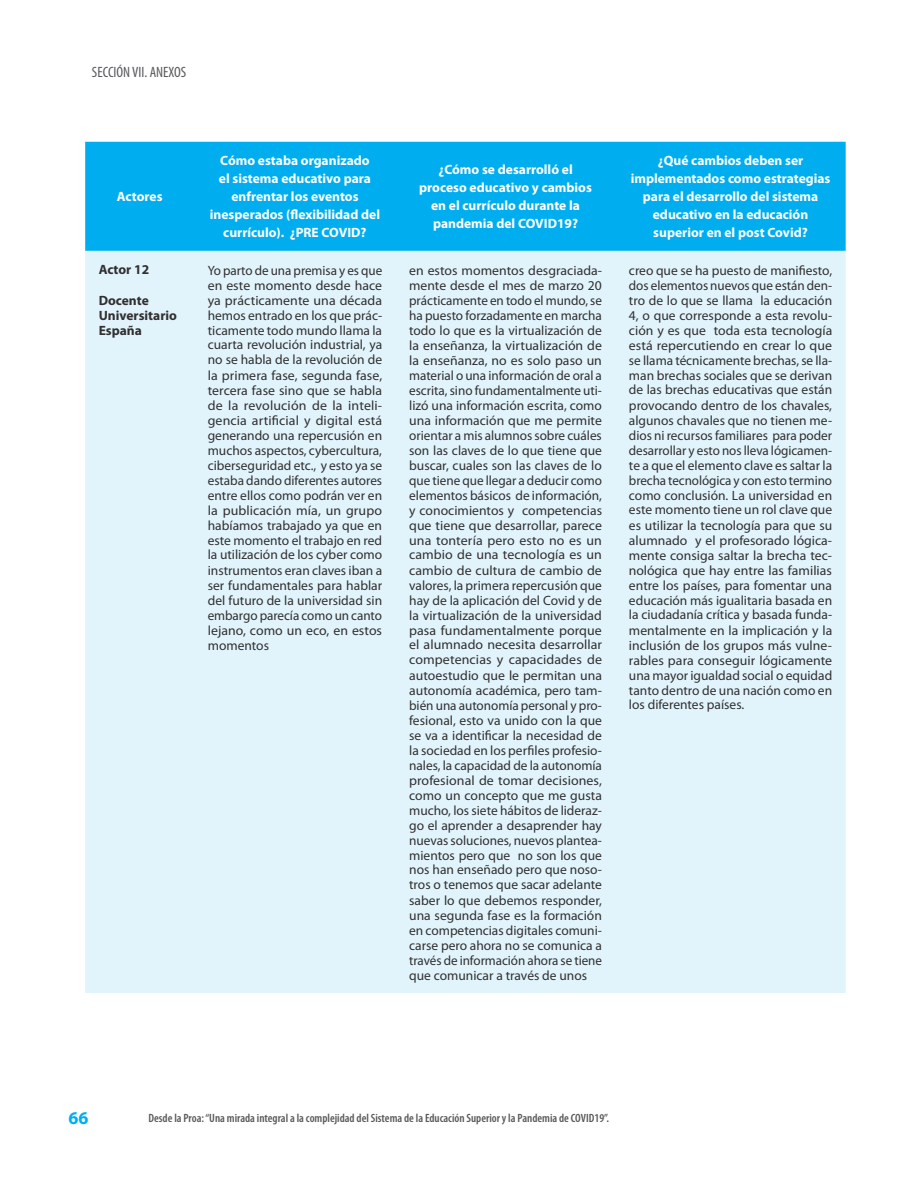
<style>
.page{position:relative;width:918px;height:1188px;background:#fff}
.page>*{position:absolute;margin:0;border:0;box-sizing:border-box;transform-origin:0 0}
.t1{font:700 18px "Myriad Pro";color:#00aeef}
.t2{font:condensed 15px "Myriad Pro";color:#57585a}
.t3{font:13.5px/15px "Myriad Pro";color:#312f30;text-align:justify}
.t4{font:700 13.5px/18px "Myriad Pro";color:#fff;text-align:center}
.t5{font:700 13.5px/15px "Myriad Pro";color:#312f30}
.t6{font:600 condensed 12px "Myriad Pro";color:#57585a}
</style>
<div class="page">
<div style="left:85px;top:142px;width:761px;height:109px;background:#00aeef"></div>
<div style="left:85px;top:251px;width:761px;height:742px;background:#e1f4fc"></div>
<p class="t2" style="left:92px;top:63px;width:96px">SECCIÓN VII. ANEXOS</p>
<p class="t4" style="left:117px;top:187px;width:47px">Actores</p>
<p class="t5" style="left:99px;top:262px;width:52px">Actor 12</p>
<p class="t5" style="left:99px;top:293px;width:80px">Docente<br>Universitario<br>España</p>
<p class="t4" style="left:210px;top:151px;width:172px">Cómo estaba organizado<br>el sistema educativo para enfrentar los eventos inesperados (flexibilidad del currículo). ¿PRE COVID?</p>
<p class="t4" style="left:419px;top:160px;width:174px">¿Cómo se desarrolló el proceso educativo y cambios en el currículo durante la pandemia del COVID19?</p>
<p class="t4" style="left:631px;top:151px;width:201px">¿Qué cambios deben ser implementados como estrategias para el desarrollo del sistema educativo en la educación superior en el post Covid?</p>
<p class="t3" style="left:208px;top:262px;width:176px">Yo parto de una premisa y es que en este momento desde hace ya prácticamente una década hemos entrado en los que prác&shy;ticamente todo mundo llama la cuarta revolución industrial, ya no se habla de la revolución de la primera fase, segunda fase, tercera fase sino que se habla de la revolución de la inteli&shy;gencia artificial y digital está generando una repercusión en muchos aspectos, cybercultura, ciberseguridad etc., y esto ya se estaba dando diferentes autores entre ellos como podrán ver en la publicación mía, un grupo habíamos trabajado ya que en este momento el trabajo en red la utilización de los cyber como instrumentos eran claves iban a ser fundamentales para hablar del futuro de la universidad sin embargo parecía como un canto lejano, como un eco, en estos momentos</p>
<p class="t3" style="left:409px;top:262px;width:194px">en estos momentos desgraciada&shy;mente desde el mes de marzo 20 prácticamente en todo el mundo, se ha puesto forzadamente en marcha todo lo que es la virtualización de la enseñanza, la virtualización de la enseñanza, no es solo paso un material o una información de oral a escrita, sino fundamentalmente uti&shy;lizó una información escrita, como una información que me permite orientar a mis alumnos sobre cuáles son las claves de lo que tiene que buscar, cuales son las claves de lo que tiene que llegar a deducir como elementos básicos de información, y conocimientos y competencias que tiene que desarrollar, parece una tontería pero esto no es un cambio de una tecnología es un cambio de cultura de cambio de valores, la primera repercusión que hay de la aplicación del Covid y de la virtualización de la universidad pasa fundamentalmente porque el alumnado necesita desarrollar competencias y capacidades de autoestudio que le permitan una autonomía académica, pero tam&shy;bién una autonomía personal y pro&shy;fesional, esto va unido con la que se va a identificar la necesidad de la sociedad en los perfiles profesio&shy;nales, la capacidad de la autonomía profesional de tomar decisiones, como un concepto que me gusta mucho, los siete hábitos de lideraz&shy;go el aprender a desaprender hay nuevas soluciones, nuevos plantea&shy;mientos pero que no son los que nos han enseñado pero que noso&shy;tros o tenemos que sacar adelante saber lo que debemos responder, una segunda fase es la formación en competencias digitales comuni&shy;carse pero ahora no se comunica a través de información ahora se tiene que comunicar a través de unos</p>
<p class="t3" style="left:629px;top:262px;width:205px">creo que se ha puesto de manifiesto, dos elementos nuevos que están den&shy;tro de lo que se llama la educación 4, o que corresponde a esta revolu&shy;ción y es que toda esta tecnología está repercutiendo en crear lo que se llama técnicamente brechas, se lla&shy;man brechas sociales que se derivan de las brechas educativas que están provocando dentro de los chavales, algunos chavales que no tienen me&shy;dios ni recursos familiares para poder desarrollar y esto nos lleva lógicamen&shy;te a que el elemento clave es saltar la brecha tecnológica y con esto termino como conclusión. La universidad en este momento tiene un rol clave que es utilizar la tecnología para que su alumnado y el profesorado lógica&shy;mente consiga saltar la brecha tec&shy;nológica que hay entre las familias entre los países, para fomentar una educación más igualitaria basada en la ciudadanía crítica y basada funda&shy;mentalmente en la implicación y la inclusión de los grupos más vulne&shy;rables para conseguir lógicamente una mayor igualdad social o equidad tanto dentro de una nación como en los diferentes países.</p>
<h1 class="t1" style="left:68px;top:1106px;width:21px">66</h1>
<p class="t6" style="left:148px;top:1110px;width:462px">Desde la Proa: “Una mirada integral a la complejidad del Sistema de la Educación Superior y la Pandemia de COVID19”.</p>
</div>
